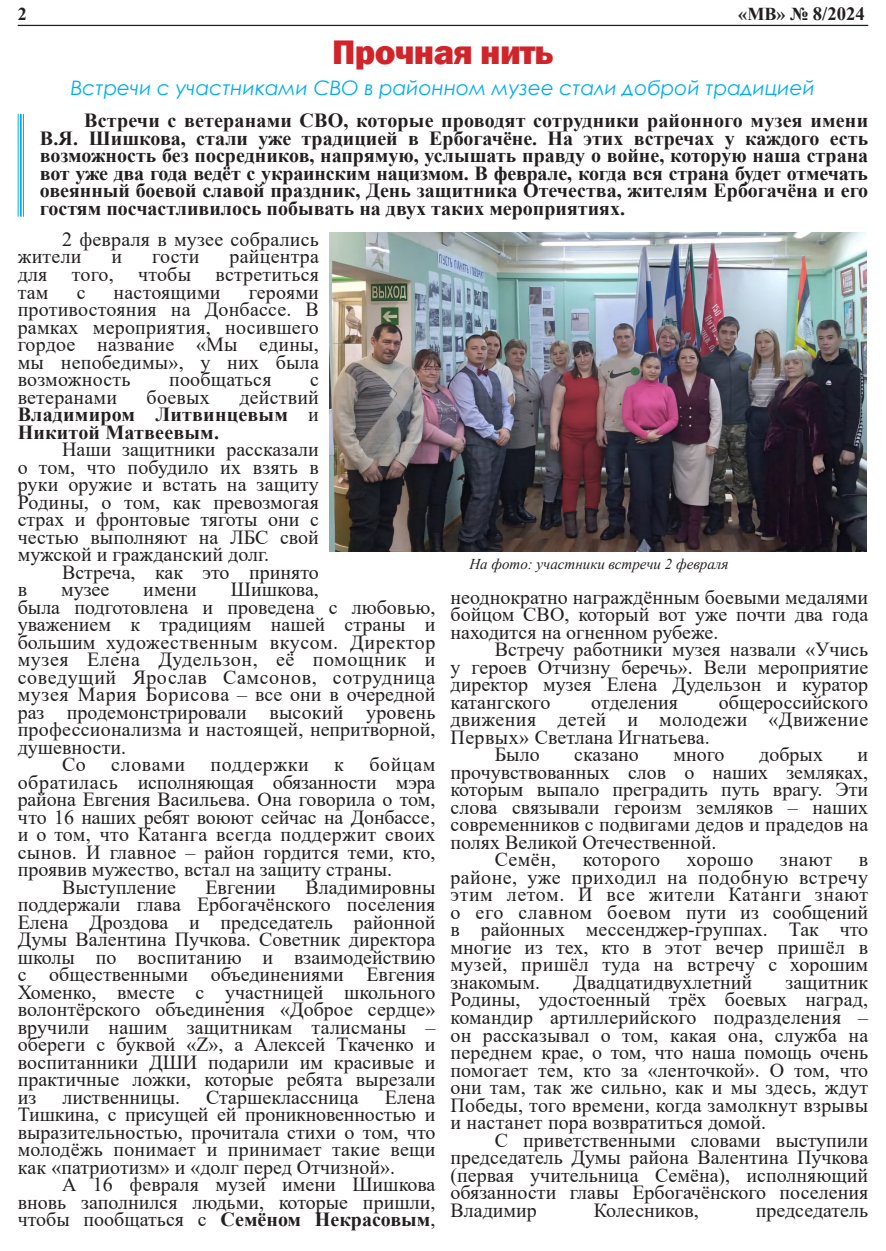
<style>
.page{position:relative;width:886px;height:1251px;background:#fff}
.page>*{position:absolute;margin:0;border:0;box-sizing:border-box;transform-origin:0 0}
.t1{font:800 35px "Franklin Gothic";letter-spacing:-.02em;color:#d1232a}
.t2{font:20px/17.5px "Times New Roman";color:#231f20;text-align:justify}
.t3{font:700 20px/17.5px "Times New Roman";color:#231f20;text-align:justify}
.t4{font:italic 20px "Century Gothic";color:#00aeef}
.t5{font:20px "Times New Roman";letter-spacing:.03em;color:#231f20}
.t6{font:700 18.75px "Times New Roman";color:#231f20}
.t7{font:700 18.12px "Times New Roman";color:#231f20}
.t8{font:italic 15px "Times New Roman";color:#231f20}
.s1{font-size:18.12px}
.s2{font-weight:400}
.s3{font-weight:700}
</style>
<div class="page">
<hr style="left:18px;top:25px;width:850px;height:1px;background:#231f20">
<hr style="left:23px;top:114px;width:1px;height:103px;background:#00aeef">
<hr style="left:20px;top:114px;width:2px;height:103px;background:#00aeef">
<hr style="left:18px;top:114px;width:1px;height:103px;background:#00aeef">
<img style="left:330px;top:232px;width:536px;height:320px">
<p class="t7" style="left:18px;top:1px;width:11px">2</p>
<p class="t6" style="left:738px;top:0;width:128px"><span class="s1">«МВ» №</span> 8/2024</p>
<p class="t1" style="left:332px;top:30px;width:223px">Прочная нить</p>
<p class="t4" style="left:71px;top:74px;width:745px">Встречи с участниками СВО в районном музее стали доброй традицией</p>
<p class="t3" style="left:40px;top:111px;width:830px;text-indent:44px">Встречи с ветеранами СВО, которые проводят сотрудники районного музея имени В.Я. Шишкова, стали уже традицией в Ербогачёне. На этих встречах у каждого есть возможность без посредников, напрямую, услышать правду о войне, которую наша страна вот уже два года ведёт с украинским нацизмом. В феврале, когда вся страна будет отмечать овеянный боевой славой праздник, День защитника Отечества, жителям Ербогачёна и его гостям посчастливилось побывать на двух таких мероприятиях.</p>
<p class="t2" style="left:18px;top:230px;width:303px;text-indent:44px">2 февраля в музее собрались жители</p>
<p class="t2" style="left:18px;top:247px;width:303px;text-indent:212px">райцентра для того, чтобы встретиться там</p>
<p class="t2" style="left:112px;top:247px;width:12px">и</p>
<p class="t2" style="left:152px;top:247px;width:49px">гости</p>
<p class="t2" style="left:18px;top:282px;width:303px;text-indent:231px">героями противостояния на Донбассе. В рамках мероприятия, носившего гордое название «Мы едины, мы непобедимы», у них была возможность</p>
<p class="t2" style="left:77px;top:282px;width:10px">с</p>
<p class="t2" style="left:114px;top:282px;width:109px">настоящими</p>
<p class="t2" style="left:169px;top:370px;width:104px">пообщаться</p>
<p class="t2" style="left:310px;top:370px;width:10px">с</p>
<p class="t2" style="left:18px;top:387px;width:101px">ветеранами</p>
<p class="t2" style="left:147px;top:387px;width:65px">боевых</p>
<p class="t3" style="left:18px;top:387px;width:303px;text-indent:222px"><span class="s2">действий </span>Владимиром Литвинцевым <span class="s2">и </span>Никитой Матвеевым.</p>
<p class="t2" style="left:18px;top:440px;width:303px;text-indent:44px">Наши защитники рассказали о том, что побудило их взять в руки оружие и встать на защиту Родины, о том, как превозмогая страх и фронтовые тяготы они с честью выполняют на ЛБС свой мужской и гражданский долг.</p>
<p class="t2" style="left:62px;top:562px;width:258px">Встреча, как это принято</p>
<p class="t2" style="left:18px;top:580px;width:11px">в</p>
<p class="t2" style="left:61px;top:580px;width:50px">музее</p>
<p class="t2" style="left:143px;top:580px;width:55px">имени</p>
<p class="t2" style="left:18px;top:580px;width:419px;text-align:left;text-indent:213px">Шишкова,<br>была подготовлена и проведена с любовью, уважением к традициям нашей страны и большим художественным вкусом. Директор музея Елена Дудельзон, её помощник и соведущий Ярослав Самсонов, сотрудница музея Мария Борисова – все они в очередной раз продемонстрировали высокий уровень профессионализма и настоящей, непритворной, душевности.</p>
<p class="t2" style="left:62px;top:755px;width:25px">Со</p>
<p class="t5" style="left:111px;top:750px;width:75px">словами</p>
<p class="t5" style="left:211px;top:750px;width:100px">поддержки</p>
<p class="t2" style="left:334px;top:755px;width:11px">к</p>
<p class="t2" style="left:18px;top:755px;width:419px;text-indent:352px">бойцам обратилась исполняющая обязанности мэра района Евгения Васильева. Она говорила о том, что 16 наших ребят воюют сейчас на Донбассе, и о том, что Катанга всегда поддержит своих сынов. И главное – район гордится теми, кто, проявив мужество, встал на защиту страны.</p>
<p class="t2" style="left:62px;top:877px;width:115px">Выступление</p>
<p class="t2" style="left:205px;top:877px;width:72px">Евгении</p>
<p class="t2" style="left:18px;top:877px;width:419px;text-indent:288px">Владимировны поддержали глава Ербогачёнского поселения Елена Дроздова и председатель районной Думы Валентина Пучкова. Советник директора школы по воспитанию и взаимодействию с общественными объединениями Евгения Хоменко, вместе с участницей школьного волонтёрского объединения «Доброе сердце» вручили нашим защитникам талисманы – обереги с буквой «Z», а Алексей Ткаченко и воспитанники ДШИ подарили им красивые и практичные ложки, которые ребята вырезали из</p>
<p class="t2" style="left:62px;top:1087px;width:119px">лиственницы.</p>
<p class="t2" style="left:206px;top:1087px;width:154px">Старшеклассница</p>
<p class="t2" style="left:18px;top:1087px;width:419px;text-indent:367px">Елена Тишкина, с присущей ей проникновенностью и выразительностью, прочитала стихи о том, что молодёжь понимает и принимает такие вещи как «патриотизм» и «долг перед Отчизной».</p>
<p class="t2" style="left:18px;top:1175px;width:419px;text-indent:44px">А 16 февраля музей имени Шишкова вновь заполнился людьми, которые пришли, чтобы пообщаться с <span class="s3">Семёном Некрасовым</span>,</p>
<p class="t8" style="left:469px;top:553px;width:260px">На фото: участники встречи 2 февраля</p>
<p class="t2" style="left:450px;top:588px;width:419px">неоднократно награждённым боевыми медалями бойцом СВО, который вот уже почти два года находится на огненном рубеже.</p>
<p class="t2" style="left:450px;top:640px;width:419px;text-indent:44px">Встречу работники музея назвали «Учись у героев Отчизну беречь». Вели мероприятие директор музея Елена Дудельзон и куратор катангского</p>
<p class="t2" style="left:450px;top:693px;width:419px;text-indent:268px">общероссийского движения детей и молодежи «Движение Первых» Светлана Игнатьева.</p>
<p class="t2" style="left:495px;top:745px;width:46px">Было</p>
<p class="t2" style="left:574px;top:745px;width:66px">сказано</p>
<p class="t2" style="left:673px;top:745px;width:53px">много</p>
<p class="t2" style="left:759px;top:745px;width:65px">добрых</p>
<p class="t2" style="left:591px;top:693px;width:88px">отделения</p>
<p class="t2" style="left:450px;top:745px;width:419px;text-indent:407px">и прочувствованных слов о наших земляках, которым выпало преградить путь врагу. Эти слова связывали героизм земляков – наших современников с подвигами дедов и прадедов на полях Великой Отечественной.</p>
<p class="t2" style="left:495px;top:850px;width:63px">Семён,</p>
<p class="t2" style="left:583px;top:850px;width:79px">которого</p>
<p class="t2" style="left:687px;top:850px;width:68px">хорошо</p>
<p class="t2" style="left:780px;top:850px;width:54px">знают</p>
<p class="t2" style="left:450px;top:850px;width:419px;text-indent:408px">в районе, уже приходил на подобную встречу этим летом. И все жители Катанги знают о его славном боевом пути из сообщений в районных мессенджер-группах. Так что многие из тех, кто в этот вечер пришёл в музей, пришёл туда на встречу с хорошим знакомым.</p>
<p class="t2" style="left:573px;top:973px;width:181px">Двадцатидвухлетний</p>
<p class="t2" style="left:450px;top:973px;width:419px;text-indent:335px">защитник Родины, удостоенный трёх боевых наград, командир артиллерийского подразделения – он рассказывал о том, какая она, служба на переднем крае, о том, что наша помощь очень помогает тем, кто за «ленточкой». О том, что они там, так же сильно, как и мы здесь, ждут Победы, того времени, когда замолкнут взрывы и настанет пора возвратиться домой.</p>
<p class="t2" style="left:450px;top:1130px;width:419px;text-indent:44px">С приветственными словами выступили председатель Думы района Валентина Пучкова (первая учительница Семёна), исполняющий обязанности главы Ербогачёнского поселения Владимир</p>
<p class="t2" style="left:594px;top:1200px;width:106px">Колесников,</p>
<p class="t2" style="left:756px;top:1200px;width:114px">председатель</p>
</div>
